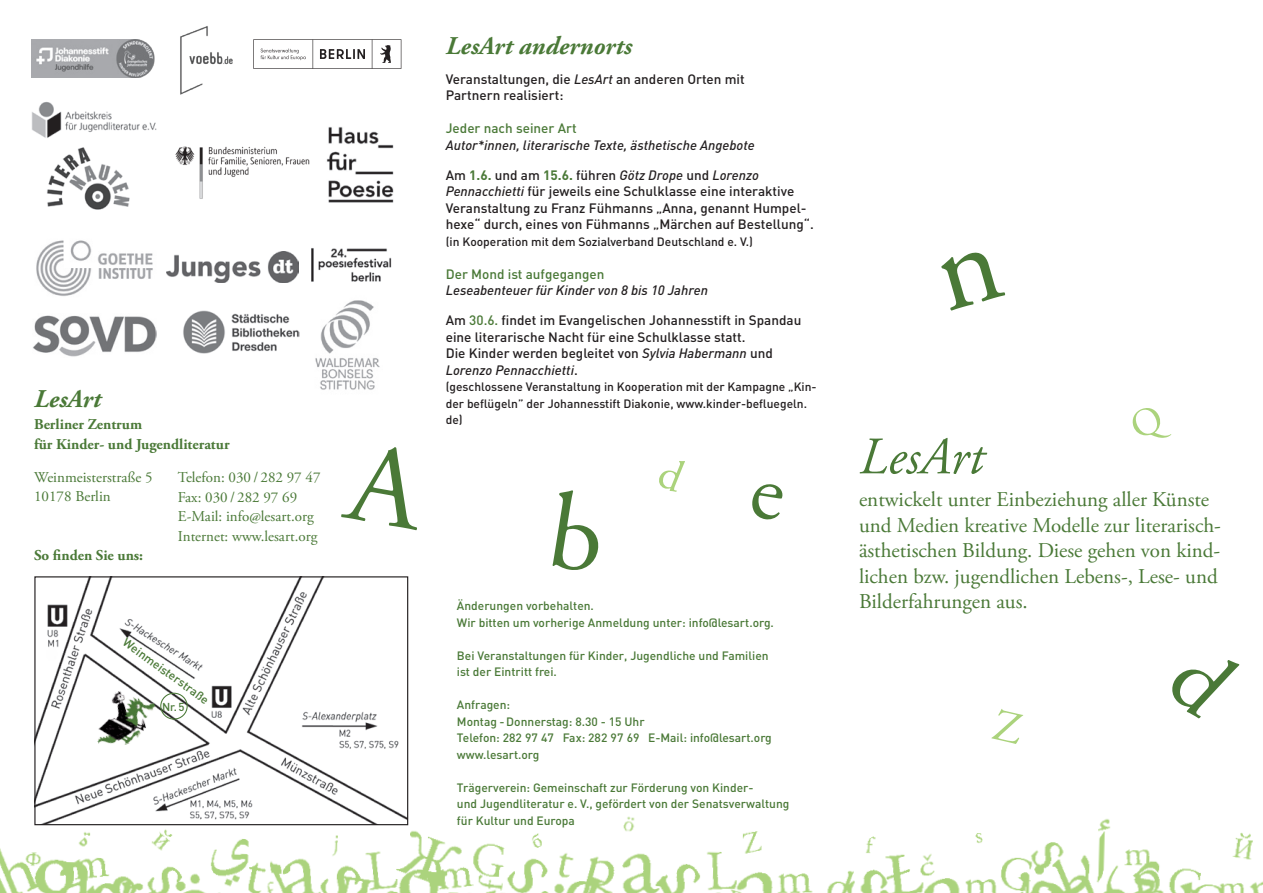
<style>
.page{position:relative;width:1263px;height:893px;background:#fff}
.page>*{position:absolute;margin:0;border:0;box-sizing:border-box;transform-origin:0 0}
.t1{font:italic 52.5px "Adobe Garamond Pro";color:#4a7937}
.t2{font:italic 700 25.5px "Adobe Garamond Pro";color:#4a7937}
.t3{font:21px/25.5px "Adobe Garamond Pro";color:#4a7937}
.t4{font:15px/19.5px "Adobe Garamond Pro";color:#4a7937}
.t5{font:700 15px/19.5px "Adobe Garamond Pro";color:#4a7937}
.t6{font:500 13.5px/16.5px "DIN";color:#231f20}
.t7{font:italic 500 13.5px "DIN";color:#231f20}
.t8{font:500 13.5px "DIN";color:#4a7937}
.t9{font:500 12px/16.5px "DIN";color:#4a7937}
.t10{font:500 12px/16.5px "DIN";color:#231f20}
.t11{font:500 11.4px "DIN";color:#4a7937}
.s1{font-style:italic}
.s2{font-weight:700;color:#4a7937}
.s3{color:#4a7937}
</style>
<div class="page">
<img style="left:37px;top:578px;width:341px;height:150px">
<div style="left:160px;top:693px;width:28px;height:27px;border:1px solid #4a7937;border-radius:50%"></div>
<img style="left:93px;top:688px;width:66px;height:40px">
<img style="left:0;top:728px;width:1263px;height:165px">
<img style="left:32px;top:39px;width:123px;height:38px">
<img style="left:180px;top:26px;width:53px;height:69px">
<img style="left:31px;top:102px;width:126px;height:36px">
<svg style="left:253px;top:39px;width:148px;height:30px"></svg>
<img style="left:183px;top:311px;width:117px;height:42px">
<img style="left:47px;top:147px;width:83px;height:63px">
<img style="left:326px;top:127px;width:68px;height:76px">
<img style="left:315px;top:300px;width:65px;height:90px">
<img style="left:175px;top:146px;width:135px;height:53px">
<img style="left:36px;top:240px;width:117px;height:56px">
<img style="left:166px;top:251px;width:132px;height:31px">
<img style="left:33px;top:315px;width:123px;height:42px">
<img style="left:311px;top:248px;width:81px;height:34px">
<svg style="left:991px;top:728px;width:34px;height:16px"></svg>
<h2 class="t2" style="left:34px;top:384px;width:68px">LesArt</h2>
<p class="t5" style="left:34px;top:415px;width:197px">Berliner Zentrum<br>für Kinder- und Jugendliteratur</p>
<p class="t4" style="left:34px;top:468px;width:120px">Weinmeisterstraße 5<br>10178 Berlin</p>
<p class="t4" style="left:178px;top:468px;width:144px">Telefon: 030 / 282 97 47<br>Fax: 030 / 282 97 69<br>E-Mail: info@lesart.org<br>Internet: www.lesart.org</p>
<p class="t5" style="left:34px;top:545px;width:111px">So finden Sie uns:</p>
<p class="t9" style="left:129px;top:634px;width:104px;rotate:36deg">Weinmeisterstraße</p>
<p class="t11" style="left:162px;top:699px;width:24px">Nr. 5</p>
<h2 class="t2" style="left:446px;top:31px;width:188px">LesArt andernorts</h2>
<p class="t6" style="left:446px;top:70px;width:301px">Veranstaltungen, die <span class="s1">LesArt</span> an anderen Orten mit<br>Partnern realisiert:</p>
<p class="t8" style="left:446px;top:120px;width:132px">Jeder nach seiner Art</p>
<p class="t7" style="left:446px;top:137px;width:310px">Autor*innen, literarische Texte, ästhetische Angebote</p>
<p class="t6" style="left:446px;top:166px;width:369px">Am <span class="s2">1.6.</span> und am <span class="s2">15.6.</span> führen <span class="s1">Götz Drope</span> und <span class="s1">Lorenzo Pennacchietti</span> für jeweils eine Schulklasse eine interaktive Veranstaltung zu Franz Fühmanns „Anna, genannt Humpel&shy;hexe“ durch, eines von Fühmanns „Märchen auf Bestellung“.</p>
<p class="t10" style="left:446px;top:233px;width:309px">(in Kooperation mit dem Sozialverband Deutschland e. V.)</p>
<p class="t8" style="left:446px;top:266px;width:160px">Der Mond ist aufgegangen</p>
<p class="t7" style="left:446px;top:282px;width:264px">Leseabenteuer für Kinder von 8 bis 10 Jahren</p>
<p class="t6" style="left:446px;top:312px;width:357px">Am <span class="s3">30.6.</span> findet im Evangelischen Johannesstift in Spandau eine literarische Nacht für eine Schulklasse statt.<br>Die Kinder werden begleitet von <span class="s1">Sylvia Habermann</span> und <span class="s1">Lorenzo Pennacchietti</span>.</p>
<p class="t10" style="left:446px;top:378px;width:372px">(geschlossene Veranstaltung in Kooperation mit der Kampagne „Kin&shy;der beflügeln” der Johannesstift Diakonie, www.kinder-befluegeln. de)</p>
<p class="t9" style="left:457px;top:597px;width:318px">Änderungen vorbehalten.<br>Wir bitten um vorherige Anmeldung unter: info@lesart.org.</p>
<p class="t9" style="left:457px;top:647px;width:313px">Bei Veranstaltungen für Kinder, Jugendliche und Familien ist der Eintritt frei.</p>
<p class="t9" style="left:457px;top:696px;width:316px">Anfragen:<br>Montag - Donnerstag: 8.30 - 15 Uhr<br>Telefon: 282 97 47 Fax: 282 97 69 E-Mail: info@lesart.org www.lesart.org</p>
<p class="t9" style="left:457px;top:779px;width:334px">Trägerverein: Gemeinschaft zur Förderung von Kinder-<br>und Jugendliteratur e. V., gefördert von der Senatsverwaltung für Kultur und Europa</p>
<h1 class="t1" style="left:859px;top:425px;width:126px">LesArt</h1>
<h3 class="t3" style="left:859px;top:488px;width:363px">entwickelt unter Einbeziehung aller Künste und Medien kreative Modelle zur literarisch&shy;ästhetischen Bildung. Diese gehen von kind&shy;lichen bzw. jugendlichen Lebens-, Lese- und Bilderfahrungen aus.</h3>
</div>
